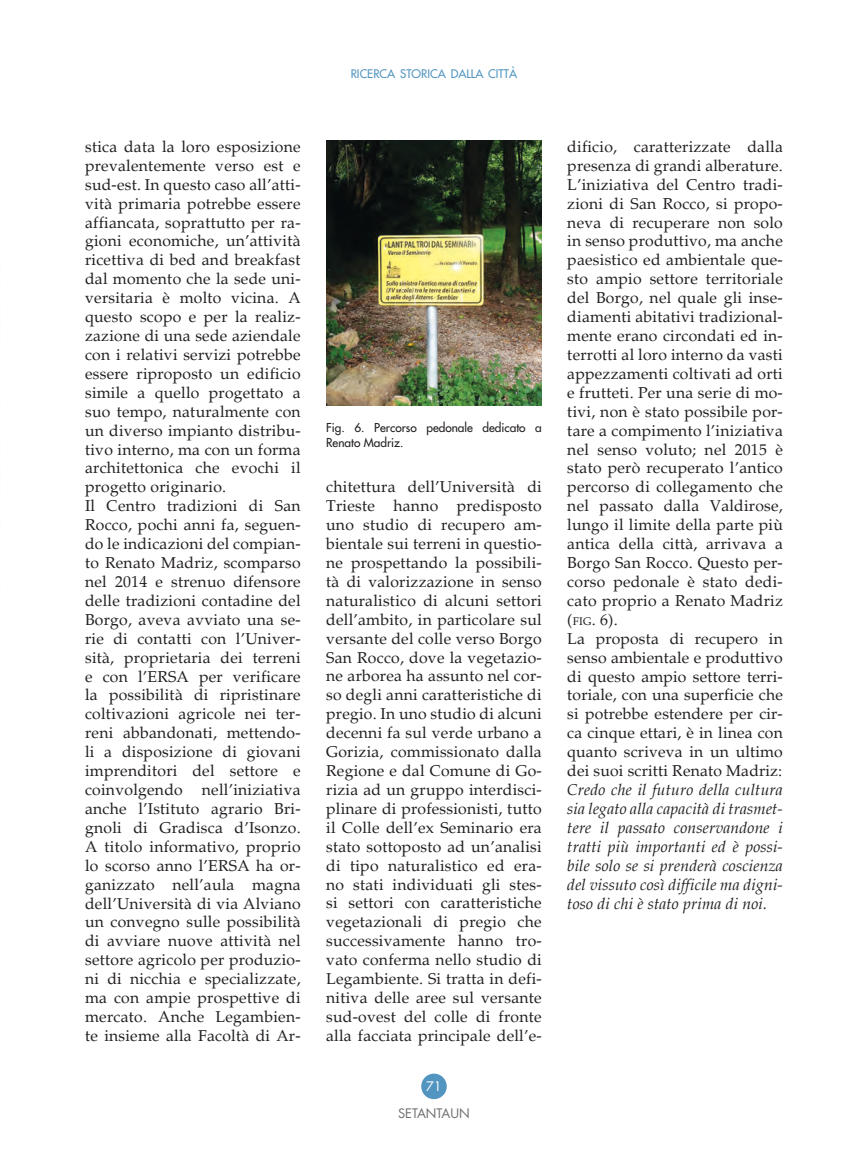
<style>
.page{position:relative;width:868px;height:1149px;background:#fff}
.page>*{position:absolute;margin:0;border:0;box-sizing:border-box;transform-origin:0 0}
.t1{font:15.75px/18.9px "Palatino";letter-spacing:.015em;color:#231f20;text-align:justify}
.t2{font:italic 15.75px/18.9px "Palatino";letter-spacing:.01em;color:#231f20;text-align:justify}
.t3{font:12.75px "Futura";color:#6c6d70}
.t4{font:12.75px "Futura";color:#fff}
.t5{font:12px/14.4px "Futura";color:#231f20}
.t6{font:11.55px "Futura";color:#5295c0}
.t7{font:10.95px "Palatino";color:#231f20}
.s1{font-size:15.75px}
</style>
<div class="page">
<div style="left:421px;top:1073px;width:25px;height:25px;background:#5295c0;border-radius:50%"></div>
<hr style="left:0;top:0;width:1px;height:1148px;background:#5295c0">
<img style="left:0;top:196px;width:1px;height:341px">
<img style="left:326px;top:140px;width:215px;height:266px">
<img style="left:0;top:571px;width:1px;height:340px">
<p class="t1" style="left:85px;top:137px;width:217px;text-align:left">stica data la loro esposizione prevalentemente verso est e sud-est. In questo caso all’atti&shy;vità primaria potrebbe essere affiancata, soprattutto per ra&shy;gioni economiche, un’attività ricettiva di bed and breakfast dal momento che la sede uni&shy;versitaria è molto vicina. A questo scopo e per la realiz&shy;zazione di una sede aziendale con i relativi servizi potrebbe essere riproposto un edificio simile a quello progettato a suo tempo, naturalmente con un diverso impianto distribu&shy;tivo interno, ma con un forma architettonica che evochi il progetto originario.<br>Il Centro tradizioni di San<br>Rocco, pochi anni fa, seguen&shy;do le indicazioni del compian&shy;to Renato Madriz, scomparso nel 2014 e strenuo difensore delle tradizioni contadine del<br>Borgo, aveva avviato una se&shy;rie di contatti con l’Univer&shy;sità, proprietaria dei terreni e con l’ERSA per verificare la possibilità di ripristinare coltivazioni agricole nei ter&shy;reni abbandonati, mettendo&shy;li a disposizione di giovani imprenditori del settore e coinvolgendo nell’iniziativa anche l’Istituto agrario Bri&shy;gnoli di Gradisca d’Isonzo.<br>A titolo informativo, proprio lo scorso anno l’ERSA ha or&shy;ganizzato nell’aula magna dell’Università di via Alviano un convegno sulle possibilità di avviare nuove attività nel settore agricolo per produzio&shy;ni di nicchia e specializzate, ma con ampie prospettive di mercato. Anche Legambien&shy;te insieme alla Facoltà di Ar-</p>
<p class="t6" style="left:350px;top:66px;width:168px">RICERCA STORICA DALLA CITTÀ</p>
<p class="t5" style="left:326px;top:420px;width:217px">Fig. 6. Percorso pedonale dedicato a<br>Renato Madriz.</p>
<p class="t1" style="left:326px;top:477px;width:217px">chitettura dell’Università di Trieste hanno predisposto uno studio di recupero am&shy;bientale sui terreni in questio&shy;ne prospettando la possibili&shy;tà di valorizzazione in senso naturalistico di alcuni settori dell’ambito, in particolare sul versante del colle verso Borgo San Rocco, dove la vegetazio&shy;ne arborea ha assunto nel cor&shy;so degli anni caratteristiche di pregio. In uno studio di alcuni decenni fa sul verde urbano a Gorizia, commissionato dalla Regione e dal Comune di Go&shy;rizia ad un gruppo interdisci&shy;plinare di professionisti, tutto il Colle dell’ex Seminario era stato sottoposto ad un’analisi di tipo naturalistico ed era&shy;no stati individuati gli stes&shy;si settori con caratteristiche vegetazionali di pregio che successivamente hanno tro&shy;vato conferma nello studio di Legambiente. Si tratta in defi&shy;nitiva delle aree sul versante sud-ovest del colle di fronte alla facciata principale dell’e-</p>
<p class="t4" style="left:426px;top:1077px;width:17px">71</p>
<p class="t3" style="left:398px;top:1104px;width:73px">SETANTAUN</p>
<p class="t1" style="left:567px;top:137px;width:217px">dificio, caratterizzate dalla presenza di grandi alberature.<br>L’iniziativa del Centro tradi&shy;zioni di San Rocco, si propo&shy;neva di recuperare non solo in senso produttivo, ma anche paesistico ed ambientale que&shy;sto ampio settore territoriale del Borgo, nel quale gli inse&shy;diamenti abitativi tradizional&shy;mente erano circondati ed in&shy;terrotti al loro interno da vasti appezzamenti coltivati ad orti e frutteti. Per una serie di mo&shy;tivi, non è stato possibile por&shy;tare a compimento l’iniziativa nel senso voluto; nel 2015 è stato però recuperato l’antico percorso di collegamento che nel passato dalla Valdirose, lungo il limite della parte più antica della città, arrivava a Borgo San Rocco. Questo per&shy;corso pedonale è stato dedi&shy;cato proprio a Renato Madriz</p>
<p class="t7" style="left:567px;top:614px;width:52px"><span class="s1">(</span>fig<span class="s1">. 6)</span><span class="s1">.</span></p>
<p class="t1" style="left:567px;top:629px;width:217px">La proposta di recupero in senso ambientale e produttivo di questo ampio settore terri&shy;toriale, con una superficie che si potrebbe estendere per cir&shy;ca cinque ettari, è in linea con quanto scriveva in un ultimo dei suoi scritti Renato Madriz:</p>
<p class="t2" style="left:567px;top:780px;width:217px">Credo che il futuro della cultura sia legato alla capacità di trasmet&shy;tere il passato conservandone i tratti più importanti ed è possi&shy;bile solo se si prenderà coscienza del vissuto così difficile ma digni&shy;toso di chi è stato prima di noi.</p>
</div>
